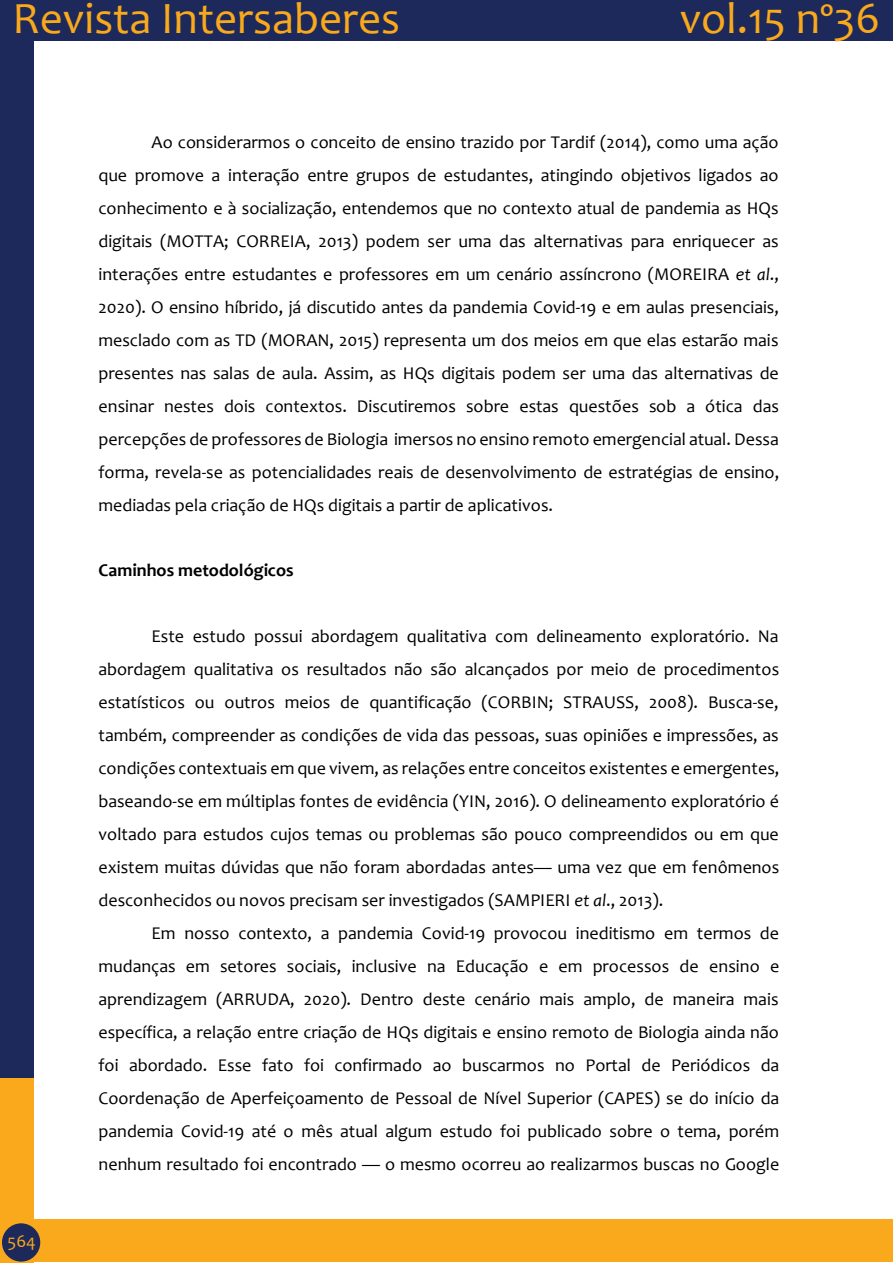
<style>
.page{position:relative;width:893px;height:1263px;background:#fff}
.page>*{position:absolute;margin:0;border:0;box-sizing:border-box;transform-origin:0 0}
.t1{font:45px "Candara";color:#f9a91b}
.t2{font:18px/33px "Candara";color:#000;text-align:justify}
.t3{font:700 18px "Candara";color:#000}
.t4{font:18px "Candara";color:#f9a91b}
.s1{font-style:italic}
</style>
<div class="page">
<div style="left:0;top:0;width:33px;height:1081px;background:#1d295a"></div>
<div style="left:0;top:0;width:893px;height:41px;background:#1d295a"></div>
<div style="left:0;top:1078px;width:33px;height:185px;background:#f9a91b"></div>
<div style="left:21px;top:1219px;width:872px;height:43px;background:#f9a91b"></div>
<div style="left:2px;top:1223px;width:38px;height:38px;background:#1d295a;border-radius:50%"></div>
<h1 class="t1" style="left:13px;top:-9px;width:389px">Revista Intersaberes</h1>
<h1 class="t1" style="left:680px;top:-9px;width:202px">vol.15 nº36</h1>
<p class="t2" style="left:98px;top:126px;width:682px;text-indent:53px">Ao considerarmos o conceito de ensino trazido por Tardif (2014), como uma ação que promove a interação entre grupos de estudantes, atingindo objetivos ligados ao conhecimento e à socialização, entendemos que no contexto atual de pandemia as HQs digitais (MOTTA; CORREIA, 2013) podem ser uma das alternativas para enriquecer as interações entre estudantes e professores em um cenário assíncrono (MOREIRA <span class="s1">et al</span>., 2020). O ensino híbrido, já discutido antes da pandemia Covid-19 e em aulas presenciais, mesclado com as TD (MORAN, 2015) representa um dos meios em que elas estarão mais presentes nas salas de aula. Assim, as HQs digitais podem ser uma das alternativas de ensinar nestes dois contextos. Discutiremos sobre estas questões sob a ótica das percepções de professores de Biologia imersos no ensino remoto emergencial atual. Dessa forma, revela-se as potencialidades reais de desenvolvimento de estratégias de ensino, mediadas pela criação de HQs digitais a partir de aplicativos.</p>
<p class="t3" style="left:98px;top:559px;width:197px">Caminhos metodológicos</p>
<p class="t4" style="left:8px;top:1229px;width:30px">564</p>
<p class="t2" style="left:152px;top:620px;width:629px">Este estudo possui abordagem qualitativa com delineamento exploratório. Na</p>
<p class="t2" style="left:98px;top:653px;width:682px">abordagem qualitativa os resultados não são alcançados por meio de procedimentos</p>
<p class="t2" style="left:98px;top:686px;width:682px">estatísticos ou outros meios de quantificação (CORBIN; STRAUSS, 2008). Busca-se,</p>
<p class="t2" style="left:98px;top:719px;width:682px">também, compreender as condições de vida das pessoas, suas opiniões e impressões, as</p>
<p class="t2" style="left:98px;top:752px;width:682px">condições contextuais em que vivem, as relações entre conceitos existentes e emergentes,</p>
<p class="t2" style="left:98px;top:785px;width:682px">baseando-se em múltiplas fontes de evidência (YIN, 2016). O delineamento exploratório é</p>
<p class="t2" style="left:98px;top:818px;width:682px">voltado para estudos cujos temas ou problemas são pouco compreendidos ou em que</p>
<p class="t2" style="left:98px;top:851px;width:682px">existem muitas dúvidas que não foram abordadas antes— uma vez que em fenômenos</p>
<p class="t2" style="left:99px;top:884px;width:566px">desconhecidos ou novos precisam ser investigados (SAMPIERI <span class="s1">et al</span>., 2013).</p>
<p class="t2" style="left:152px;top:917px;width:629px">Em nosso contexto, a pandemia Covid-19 provocou ineditismo em termos de</p>
<p class="t2" style="left:99px;top:950px;width:682px">mudanças em setores sociais, inclusive na Educação e em processos de ensino e</p>
<p class="t2" style="left:99px;top:983px;width:682px">aprendizagem (ARRUDA, 2020). Dentro deste cenário mais amplo, de maneira mais</p>
<p class="t2" style="left:99px;top:1015px;width:682px">específica, a relação entre criação de HQs digitais e ensino remoto de Biologia ainda não</p>
<p class="t2" style="left:99px;top:1048px;width:682px">foi abordado. Esse fato foi confirmado ao buscarmos no Portal de Periódicos da</p>
<p class="t2" style="left:99px;top:1081px;width:682px">Coordenação de Aperfeiçoamento de Pessoal de Nível Superior (CAPES) se do início da</p>
<p class="t2" style="left:99px;top:1114px;width:682px">pandemia Covid-19 até o mês atual algum estudo foi publicado sobre o tema, porém</p>
<p class="t2" style="left:99px;top:1147px;width:682px">nenhum resultado foi encontrado — o mesmo ocorreu ao realizarmos buscas no Google</p>
</div>
